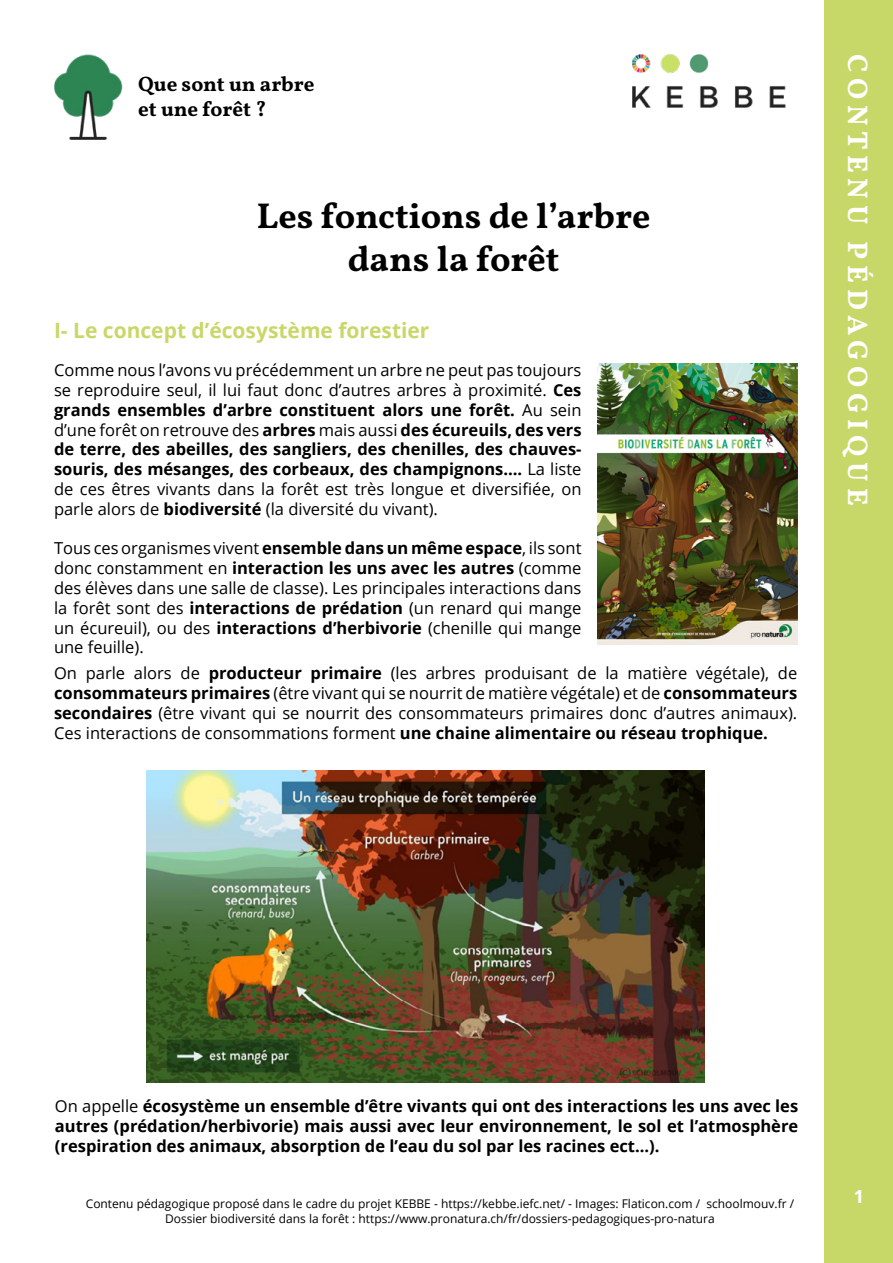
<style>
.page{position:relative;width:893px;height:1263px;background:#fff}
.page>*{position:absolute;margin:0;border:0;box-sizing:border-box;transform-origin:0 0}
.t1{font:36px/43.2px "Vollkorn";color:#000;text-align:center}
.t2{font:28.5px "Vollkorn";letter-spacing:.2em;color:#fff}
.t3{font:700 21px "Open Sans";color:#c8d868}
.t4{font:21px/25.2px "Vollkorn";color:#000}
.t5{font:700 18px "Open Sans";color:#fff}
.t6{font:16.5px/19.8px "Open Sans";color:#000;text-align:justify}
.t7{font:700 16.5px/19.8px "Open Sans";color:#000;text-align:justify}
.t8{font:12px "Open Sans";color:#000}
.s1{font-weight:700}
.s2{font-weight:400}
</style>
<div class="page">
<div style="left:825px;top:0;width:68px;height:1263px;background:#c8d868"></div>
<img style="left:632px;top:54px;width:153px;height:53px">
<img style="left:54px;top:54px;width:68px;height:86px">
<img style="left:598px;top:363px;width:199px;height:282px">
<img style="left:147px;top:770px;width:558px;height:312px">
<p class="t4" style="left:138px;top:70px;width:178px">Que sont un arbre et une forêt ?</p>
<h1 class="t1" style="left:257px;top:192px;width:395px">Les fonctions de l’arbre dans la forêt</h1>
<p class="t3" style="left:54px;top:316px;width:377px">I- Le concept d’écosystème forestier</p>
<p class="t6" style="left:54px;top:360px;width:529px">Comme nous l’avons vu précédemment un arbre ne peut pas toujours se reproduire seul, il lui faut donc d’autres arbres à proximité. <span class="s1">Ces grands ensembles d’arbre constituent alors une forêt.</span> Au sein d’une forêt on retrouve des <span class="s1">arbres</span> mais aussi <span class="s1">des écureuils, des vers de terre, des abeilles, des sangliers, des chenilles, des chauves&shy;souris, des mésanges, des corbeaux, des champignons….</span> La liste de ces êtres vivants dans la forêt est très longue et diversifiée, on parle alors de <span class="s1">biodiversité</span> (la diversité du vivant).</p>
<p class="t6" style="left:54px;top:538px;width:529px">Tous ces organismes vivent <span class="s1">ensemble dans un même espace</span>, ils sont donc constamment en <span class="s1">interaction les uns avec les autres</span> (comme des élèves dans une salle de classe). Les principales interactions dans la forêt sont des <span class="s1">interactions de prédation</span> (un renard qui mange un écureuil), ou des <span class="s1">interactions d’herbivorie</span> (chenille qui mange une feuille).</p>
<p class="t6" style="left:54px;top:663px;width:745px">On parle alors de <span class="s1">producteur primaire</span> (les arbres produisant de la matière végétale), de <span class="s1">consommateurs primaires</span> (être vivant qui se nourrit de matière végétale) et de <span class="s1">consommateurs secondaires</span> (être vivant qui se nourrit des consommateurs primaires donc d’autres animaux).<br>Ces interactions de consommations forment <span class="s1">une chaine alimentaire ou réseau trophique.</span></p>
<h2 class="t2" style="left:879px;top:54px;width:453px;rotate:90deg">CONTENU PÉDAGOGIQUE</h2>
<p class="t7" style="left:55px;top:1096px;width:745px"><span class="s2">On appelle</span> écosystème un ensemble d’être vivants qui ont des interactions les uns avec les autres (prédation/herbivorie) mais aussi avec leur environnement, le sol et l’atmosphère (respiration des animaux, absorption de l’eau du sol par les racines ect...).</p>
<p class="t8" style="left:86px;top:1195px;width:710px">Contenu pédagogique proposé dans le cadre du projet KEBBE - https://kebbe.iefc.net/ - Images: Flaticon.com / schoolmouv.fr /</p>
<p class="t8" style="left:165px;top:1210px;width:551px">Dossier biodiversité dans la forêt : https://www.pronatura.ch/fr/dossiers-pedagogiques-pro-natura</p>
<p class="t5" style="left:854px;top:1184px;width:12px">1</p>
</div>
